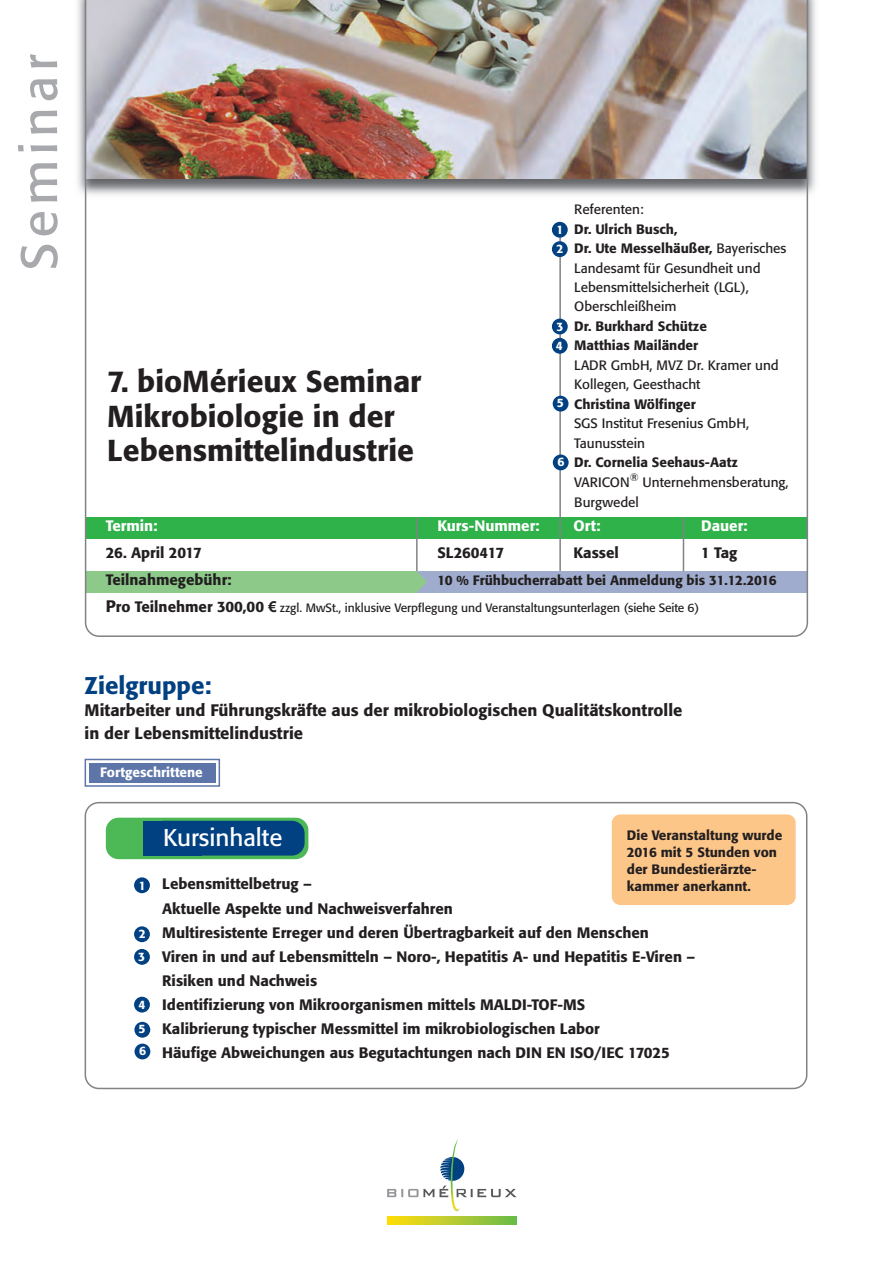
<style>
.page{position:relative;width:893px;height:1263px;background:#fff}
.page>*{position:absolute;margin:0;border:0;box-sizing:border-box;transform-origin:0 0}
.t1{font:50.7px "Formata";letter-spacing:.1em;color:#a8a9ad}
.t2{font:500 30px/34.5px "Formata";color:#231f20}
.t3{font:500 24px "Formata";color:#014081}
.t4{font:24px "Formata";color:#fff}
.t5{font:500 16.5px/22.5px "Formata";color:#231f20}
.t6{font:500 15px/24px "Formata";color:#231f20}
.t7{font:500 15px "Formata";color:#fff}
.t8{font:13.5px/19.5px "Formata";color:#231f20}
.t9{font:500 13.5px/17px "Formata";color:#231f20}
.t10{font:500 13.5px "Formata";color:#fff}
.t11{font:500 12.15px/22.6px "Formata";color:#fff}
.t12{font:12px "Formata";color:#231f20}
.s1{font-weight:500}
.s2{font-weight:500;font-size:16.5px}
.s3{font-weight:500;font-size:15px}
.s4{font-family:"Arial";font-weight:700;font-size:15px}
</style>
<div class="page">
<img style="left:451px;top:1139px;width:9px;height:72px">
<svg style="left:387px;top:1156px;width:130px;height:41px"></svg>
<svg style="left:387px;top:1216px;width:130px;height:9px"></svg>
<img style="left:77px;top:0;width:739px;height:201px">
<svg style="left:85px;top:802px;width:722px;height:287px"></svg>
<div style="left:89px;top:763px;width:126px;height:19px;background:#5d75a8"></div>
<div style="left:85px;top:759px;width:135px;height:28px;border:2px solid #5d75a8"></div>
<div style="left:106px;top:818px;width:202px;height:41px;background:#4db856;border-radius:13px"></div>
<div style="left:151px;top:821px;width:154px;height:34px;background:#014081;border-radius:13px"></div>
<div style="left:143px;top:821px;width:59px;height:34px;background:#014081"></div>
<div style="left:134px;top:877px;width:16px;height:16px;background:#014081;border-radius:50%"></div>
<div style="left:134px;top:926px;width:16px;height:16px;background:#014081;border-radius:50%"></div>
<div style="left:134px;top:949px;width:16px;height:16px;background:#014081;border-radius:50%"></div>
<div style="left:134px;top:997px;width:16px;height:15px;background:#014081;border-radius:50%"></div>
<div style="left:134px;top:1022px;width:16px;height:16px;background:#014081;border-radius:50%"></div>
<div style="left:612px;top:814px;width:184px;height:91px;background:#fdc689;border-radius:9px"></div>
<div style="left:135px;top:1043px;width:15px;height:16px;background:#014081;border-radius:50%"></div>
<img style="left:85px;top:0;width:723px;height:637px">
<h1 class="t1" style="left:18px;top:270px;width:218px;rotate:-90deg">Seminar</h1>
<h2 class="t2" style="left:107px;top:367px;width:316px">7. bioMérieux Seminar<br>Mikrobiologie in der<br>Lebensmittelindustrie</h2>
<p class="t11" style="left:556px;top:221px;width:9px;line-height:19.4px">1<br>2</p>
<p class="t11" style="left:556px;top:318px;width:9px;line-height:18.9px">3<br>4</p>
<p class="t11" style="left:557px;top:393px;width:9px">5</p>
<p class="t11" style="left:557px;top:451px;width:9px">6</p>
<p class="t8" style="left:574px;top:201px;width:71px">Referenten:</p>
<p class="t8" style="left:574px;top:220px;width:214px"><span class="s1">Dr. Ulrich Busch,<br>Dr. Ute Messelhäußer,</span> Bayerisches<br>Landesamt für Gesundheit und<br>Lebensmittelsicherheit (LGL),<br>Oberschleißheim</p>
<p class="t9" style="left:574px;top:318px;width:134px;line-height:19.5px">Dr. Burkhard Schütze<br>Matthias Mailänder</p>
<p class="t8" style="left:574px;top:357px;width:206px">LADR GmbH, MVZ Dr. Kramer und<br>Kollegen, Geesthacht</p>
<p class="t9" style="left:574px;top:397px;width:123px">Christina Wölfinger</p>
<p class="t8" style="left:574px;top:415px;width:176px">SGS Institut Fresenius GmbH,<br>Taunusstein</p>
<p class="t8" style="left:574px;top:454px;width:216px"><span class="s1">Dr. Cornelia Seehaus-Aatz<br></span>VARICON<sup>®</sup> Unternehmensberatung,<br>Burgwedel</p>
<p class="t7" style="left:106px;top:520px;width:53px">Termin:</p>
<p class="t7" style="left:437px;top:520px;width:104px">Kurs-Nummer:</p>
<p class="t7" style="left:574px;top:520px;width:28px">Ort:</p>
<p class="t7" style="left:701px;top:520px;width:48px">Dauer:</p>
<p class="t6" style="left:106px;top:542px;width:98px">26. April 2017</p>
<p class="t6" style="left:437px;top:542px;width:68px">SL260417</p>
<p class="t6" style="left:574px;top:542px;width:47px">Kassel</p>
<p class="t6" style="left:701px;top:542px;width:38px">1 Tag</p>
<p class="t6" style="left:106px;top:569px;width:127px">Teilnahmegebühr:</p>
<p class="t9" style="left:437px;top:573px;width:340px">10 % Frühbucherrabatt bei Anmeldung bis 31.12.2016</p>
<p class="t12" style="left:106px;top:603px;width:595px"><span class="s2">P</span><span class="s3">ro Teilnehmer 300,00</span> <span class="s4">€</span> zzgl. MwSt., inklusive Verpflegung und Veranstaltungsunterlagen (siehe Seite 6)</p>
<h3 class="t3" style="left:85px;top:675px;width:128px">Zielgruppe:</h3>
<p class="t5" style="left:85px;top:701px;width:599px">Mitarbeiter und Führungskräfte aus der mikrobiologischen Qualitätskontrolle in der Lebensmittelindustrie</p>
<p class="t10" style="left:100px;top:766px;width:104px">Fortgeschrittene</p>
<p class="t11" style="left:139px;top:875px;width:9px">1</p>
<p class="t11" style="left:138px;top:923px;width:9px">2<br>3</p>
<p class="t11" style="left:138px;top:994px;width:9px">4</p>
<p class="t11" style="left:138px;top:1019px;width:9px">5</p>
<p class="t11" style="left:139px;top:1040px;width:9px">6</p>
<h3 class="t4" style="left:163px;top:827px;width:121px">Kursinhalte</h3>
<p class="t9" style="left:627px;top:828px;width:157px">Die Veranstaltung wurde<br>2016 mit 5 Stunden von der Bundestierärzte&shy;kammer anerkannt.</p>
<p class="t6" style="left:162px;top:873px;width:534px">Lebensmittelbetrug –<br>Aktuelle Aspekte und Nachweisverfahren<br>Multiresistente Erreger und deren Übertragbarkeit auf den Menschen<br>Viren in und auf Lebensmitteln – Noro-, Hepatitis A- und Hepatitis E-Viren – Risiken und Nachweis<br>Identifizierung von Mikroorganismen mittels MALDI-TOF-MS<br>Kalibrierung typischer Messmittel im mikrobiologischen Labor<br>Häufige Abweichungen aus Begutachtungen nach DIN EN ISO/IEC 17025</p>
</div>
